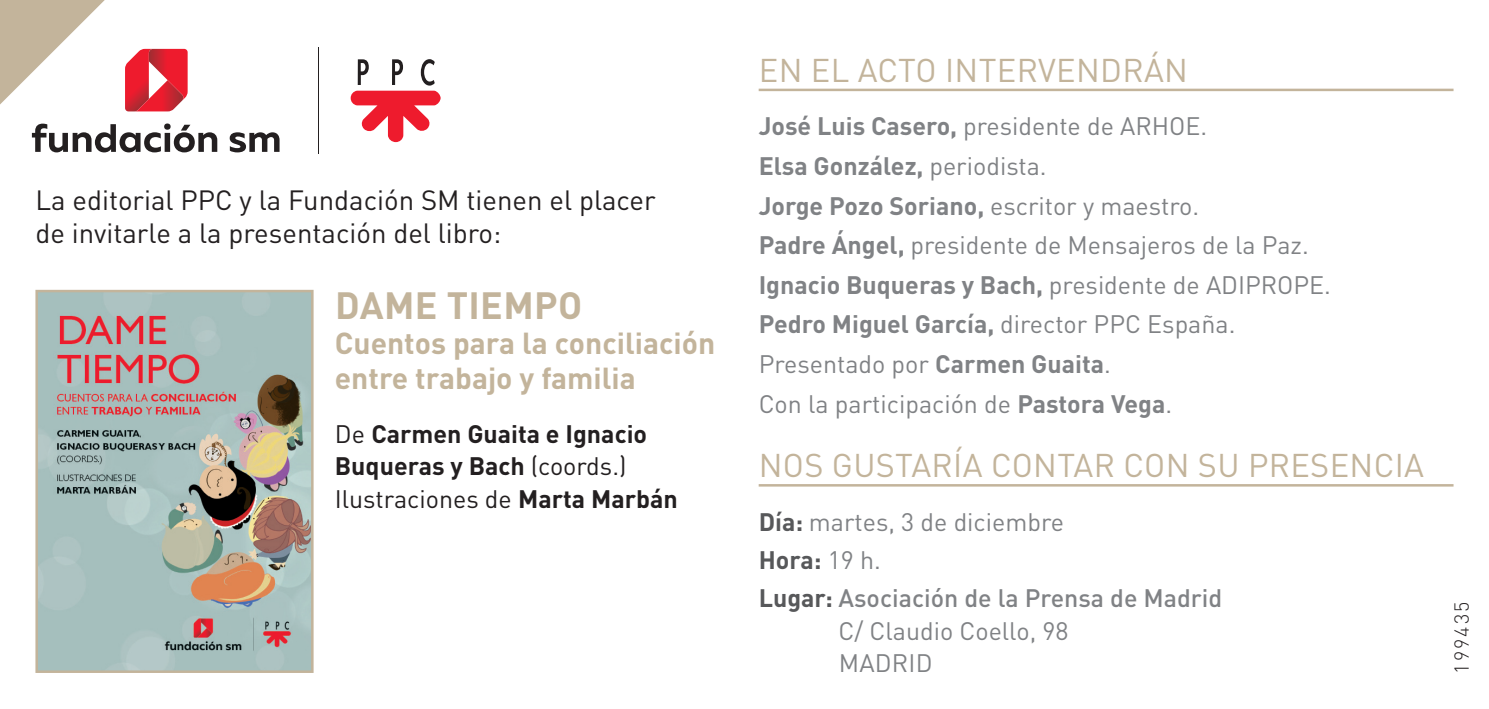
<style>
.page{position:relative;width:1489px;height:709px;background:#fff}
.page>*{position:absolute;margin:0;border:0;box-sizing:border-box;transform-origin:0 0}
.Titulo_libro_CON_sub{font:700 37.5px "DIN Pro";letter-spacing:.01em;color:#c3b49b}
.Secciones_Título{font:32.5px "DIN Pro";letter-spacing:.01em;color:#c3b49b}
.subtitulo{font:700 30px/35px "DIN Pro";color:#c3b49b}
.Texto_Inicial{font:27.5px/33px "DIN Pro";color:#231f20}
.Intervendrán_Texto{font:25px "DIN Pro";color:#808285}
.Intervendrán_Texto-2{font:700 25px "DIN Pro";color:#808285}
.Intervendrán_Texto-3{font:500 25px/32.5px "DIN Pro";color:#808285}
.Autor_Libro{font:700 25px/32.5px "DIN Pro";color:#231f20}
.Autor_Libro-2{font:25px "DIN Pro";color:#231f20}
.Intervendrán_Texto-4{font:700 25px "DIN Pro";color:#57585a}
.t1{font:300 20px "DIN Pro";letter-spacing:.1em;color:#231f20}
.s1{font-weight:400}
.s2{font-weight:700}
.s3{font-weight:700;color:#57585a}
.s4{font-weight:400;color:#808285}
</style>
<div class="page">
<hr style="left:758px;top:89px;width:695px;height:2px;background:#c3b49b">
<hr style="left:758px;top:484px;width:695px;height:2px;background:#c3b49b">
<img style="left:38px;top:293px;width:272px;height:377px">
<div style="left:35px;top:290px;width:278px;height:383px;border:2px solid #c3b49b"></div>
<svg style="left:125px;top:49px;width:63px;height:62px"></svg>
<svg style="left:32px;top:123px;width:247px;height:29px"></svg>
<svg style="left:350px;top:59px;width:90px;height:83px"></svg>
<hr style="left:319px;top:47px;width:1px;height:107px;background:#231f20">
<svg style="left:0;top:0;width:105px;height:104px"></svg>
<p class="Texto_Inicial" style="left:35px;top:181px;width:622px">La editorial PPC y la Fundación SM tienen el placer de invitarle a la presentación del libro:</p>
<p class="Titulo_libro_CON_sub" style="left:335px;top:274px;width:249px">DAME TIEMPO</p>
<p class="subtitulo" style="left:335px;top:322px;width:382px">Cuentos para la conciliación entre trabajo y familia</p>
<p class="Autor_Libro" style="left:335px;top:414px;width:314px"><span class="s1">De</span> Carmen Guaita e Ignacio<br>Buqueras y Bach <span class="s1">(coords.)</span></p>
<p class="Autor_Libro-2" style="left:335px;top:479px;width:344px">Ilustraciones de <span class="s2">Marta Marbán</span></p>
<p class="Secciones_Título" style="left:758px;top:44px;width:431px">EN EL ACTO INTERVENDRÁN</p>
<p class="Intervendrán_Texto" style="left:758px;top:107px;width:450px"><span class="s2">José Luis Casero,</span> presidente de ARHOE.</p>
<p class="Intervendrán_Texto-2" style="left:758px;top:145px;width:289px">Elsa González, <span class="s1">periodista.</span></p>
<p class="Intervendrán_Texto-2" style="left:758px;top:185px;width:442px">Jorge Pozo Soriano, <span class="s1">escritor y maestro.</span></p>
<p class="Intervendrán_Texto" style="left:758px;top:225px;width:551px"><span class="s2">Padre Ángel,</span> presidente de Mensajeros de la Paz.</p>
<p class="Intervendrán_Texto-2" style="left:758px;top:264px;width:574px">Ignacio Buqueras y Bach, <span class="s1">presidente de ADIPROPE.</span></p>
<p class="Intervendrán_Texto-2" style="left:758px;top:303px;width:478px">Pedro Miguel García, <span class="s1">director PPC España.</span></p>
<p class="Intervendrán_Texto" style="left:758px;top:344px;width:354px">Presentado por <span class="s2">Carmen Guaita</span>.</p>
<p class="Intervendrán_Texto" style="left:758px;top:384px;width:415px">Con la participación de <span class="s2">Pastora Vega</span>.</p>
<p class="Secciones_Título" style="left:758px;top:439px;width:666px">NOS GUSTARÍA CONTAR CON SU PRESENCIA</p>
<p class="Intervendrán_Texto" style="left:758px;top:502px;width:307px"><span class="s3">Día:</span> martes, 3 de diciembre</p>
<p class="Intervendrán_Texto-4" style="left:758px;top:539px;width:124px">Hora: <span class="s4">19 h.</span></p>
<p class="Intervendrán_Texto-3" style="left:838px;top:579px;width:385px;text-indent:-80px"><span class="s3">Lugar:</span> Asociación de la Prensa de Madrid<br><span class="s1">C/ Claudio Coello, 98<br>MADRID</span></p>
<p class="t1" style="left:1445px;top:673px;width:73px;rotate:-90deg">199435</p>
</div>
